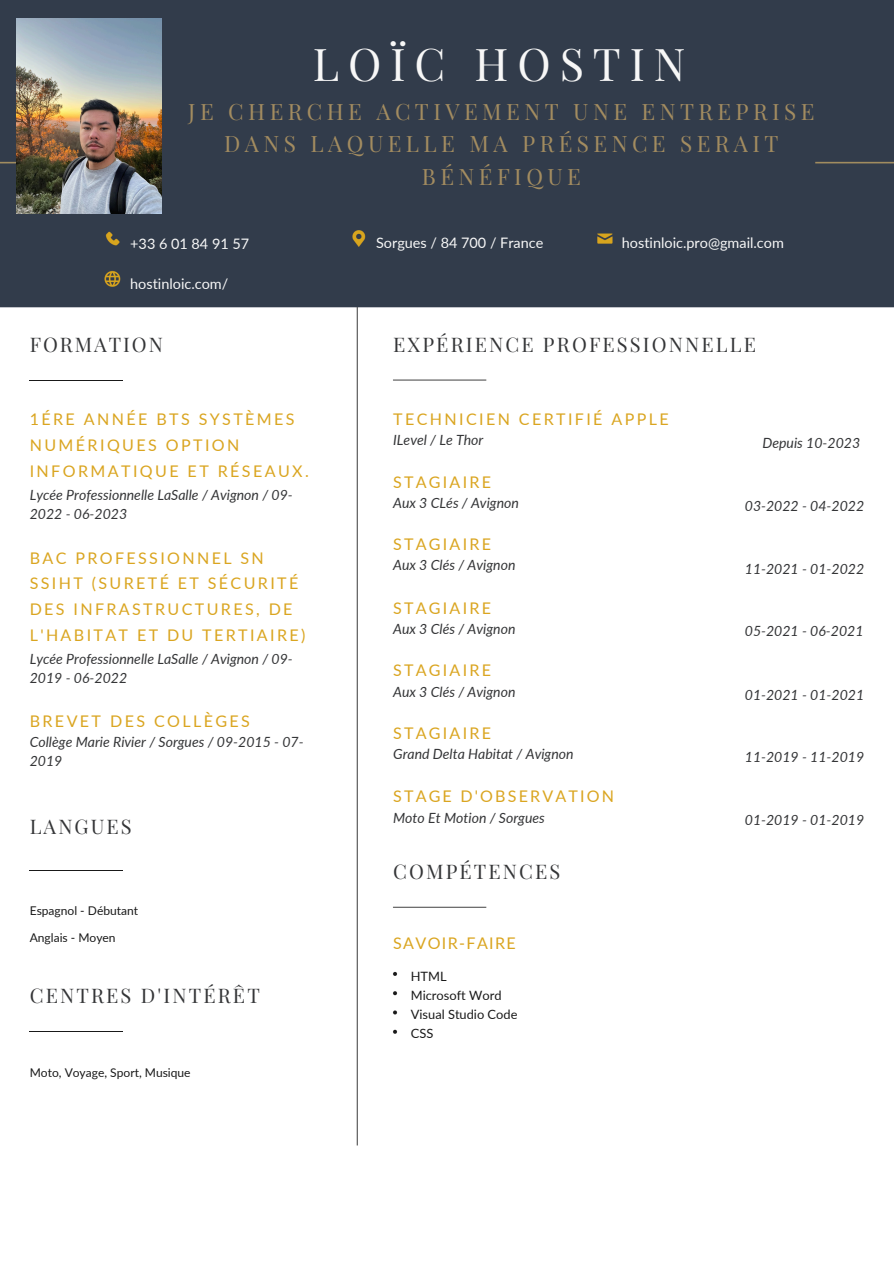
<style>
.page{position:relative;width:894px;height:1264px;background:#fff}
.page>*{position:absolute;margin:0;border:0;box-sizing:border-box;transform-origin:0 0}
.t1{font:45px "Playfair Display";letter-spacing:.2em;color:#f7f7f7}
.t2{font:22.5px/32.7px "Playfair Display";letter-spacing:.2em;color:#a38c60;text-align:center}
.t3{font:20.1px "Playfair Display";letter-spacing:.105em;color:#343537}
.t4{font:16.05px/25.8px "Lato";letter-spacing:.15em;color:#daa520}
.t5{font:16.05px "Lato";letter-spacing:.085em;color:#daa520}
.t6{font:14.4px "Lato";color:#f7f7f7}
.t7{font:italic 14.1px/19.2px "Lato";color:#343537}
.t8{font:12.9px/19.2px "Lato";color:#191919}
.t9{font:12px "Lato";color:#191919}
</style>
<div class="page">
<img style="left:0;top:0;width:893px;height:1146px">
<img style="left:16px;top:19px;width:146px;height:195px">
<p class="t1" style="left:313px;top:33px;width:374px">LOÏC HOSTIN</p>
<p class="t2" style="left:188px;top:94px;width:627px">JE CHERCHE ACTIVEMENT UNE ENTREPRISE<br>DANS LAQUELLE MA PRÉSENCE SERAIT<br>BÉNÉFIQUE</p>
<p class="t6" style="left:130px;top:235px;width:120px">+33 6 01 84 91 57</p>
<h1 class="t6" style="left:130px;top:275px;width:99px">hostinloic.com/</h1>
<h5 class="t3" style="left:30px;top:330px;width:135px">FORMATION</h5>
<h2 class="t4" style="left:30px;top:406px;width:280px">1ÉRE ANNÉE BTS SYSTÈMES<br>NUMÉRIQUES OPTION<br>INFORMATIQUE ET RÉSEAUX.</h2>
<h2 class="t7" style="left:30px;top:484px;width:264px">Lycée Professionnelle LaSalle / Avignon / 09-<br>2022 - 06-2023</h2>
<h5 class="t4" style="left:30px;top:544px;width:277px">BAC PROFESSIONNEL SN<br>SSIHT (SURETÉ ET SÉCURITÉ<br>DES INFRASTRUCTURES, DE<br>L'HABITAT ET DU TERTIAIRE)</h5>
<h5 class="t7" style="left:30px;top:648px;width:264px">Lycée Professionnelle LaSalle / Avignon / 09-<br>2019 - 06-2022</h5>
<h4 class="t4" style="left:30px;top:707px;width:222px">BREVET DES COLLÈGES</h4>
<h4 class="t7" style="left:30px;top:732px;width:275px">Collège Marie Rivier / Sorgues / 09-2015 - 07-<br>2019</h4>
<h5 class="t3" style="left:30px;top:812px;width:103px">LANGUES</h5>
<h5 class="t9" style="left:30px;top:903px;width:110px">Espagnol - Débutant</h5>
<h5 class="t9" style="left:30px;top:929px;width:87px">Anglais - Moyen</h5>
<h2 class="t3" style="left:30px;top:981px;width:231px">CENTRES D'INTÉRÊT</h2>
<h5 class="t9" style="left:30px;top:1064px;width:162px">Moto, Voyage, Sport, Musique</h5>
<h5 class="t6" style="left:376px;top:233px;width:169px">Sorgues / 84 700 / France</h5>
<h5 class="t6" style="left:621px;top:233px;width:163px">hostinloic.pro@gmail.com</h5>
<h4 class="t3" style="left:393px;top:330px;width:364px">EXPÉRIENCE PROFESSIONNELLE</h4>
<h5 class="t4" style="left:393px;top:406px;width:277px">TECHNICIEN CERTIFIÉ APPLE</h5>
<h5 class="t7" style="left:393px;top:430px;width:92px">ILevel / Le Thor</h5>
<h5 class="t7" style="left:762px;top:433px;width:99px">Depuis 10-2023</h5>
<p class="t4" style="left:393px;top:468px;width:99px">STAGIAIRE</p>
<p class="t7" style="left:393px;top:493px;width:127px">Aux 3 CLés / Avignon</p>
<p class="t4" style="left:393px;top:531px;width:99px">STAGIAIRE</p>
<p class="t7" style="left:393px;top:555px;width:124px">Aux 3 Clés / Avignon</p>
<h2 class="t4" style="left:393px;top:594px;width:99px">STAGIAIRE</h2>
<h2 class="t7" style="left:393px;top:619px;width:124px">Aux 3 Clés / Avignon</h2>
<p class="t4" style="left:393px;top:657px;width:99px">STAGIAIRE</p>
<p class="t7" style="left:393px;top:681px;width:124px">Aux 3 Clés / Avignon</p>
<h4 class="t4" style="left:393px;top:719px;width:99px">STAGIAIRE</h4>
<h4 class="t7" style="left:393px;top:744px;width:182px">Grand Delta Habitat / Avignon</h4>
<h5 class="t4" style="left:393px;top:783px;width:222px">STAGE D'OBSERVATION</h5>
<h5 class="t7" style="left:393px;top:807px;width:153px">Moto Et Motion / Sorgues</h5>
<h2 class="t3" style="left:393px;top:857px;width:169px">COMPÉTENCES</h2>
<h5 class="t5" style="left:393px;top:932px;width:124px">SAVOIR-FAIRE</h5>
<h5 class="t8" style="left:411px;top:966px;width:108px">HTML<br>Microsoft Word<br>Visual Studio Code<br>CSS</h5>
<h5 class="t7" style="left:744px;top:496px;width:121px">03-2022 - 04-2022</h5>
<h5 class="t7" style="left:744px;top:558px;width:121px">11-2021 - 01-2022</h5>
<h5 class="t7" style="left:744px;top:621px;width:120px">05-2021 - 06-2021</h5>
<h2 class="t7" style="left:744px;top:684px;width:121px">01-2021 - 01-2021</h2>
<h3 class="t7" style="left:744px;top:747px;width:121px">11-2019 - 11-2019</h3>
<p class="t7" style="left:744px;top:810px;width:121px">01-2019 - 01-2019</p>
</div>
